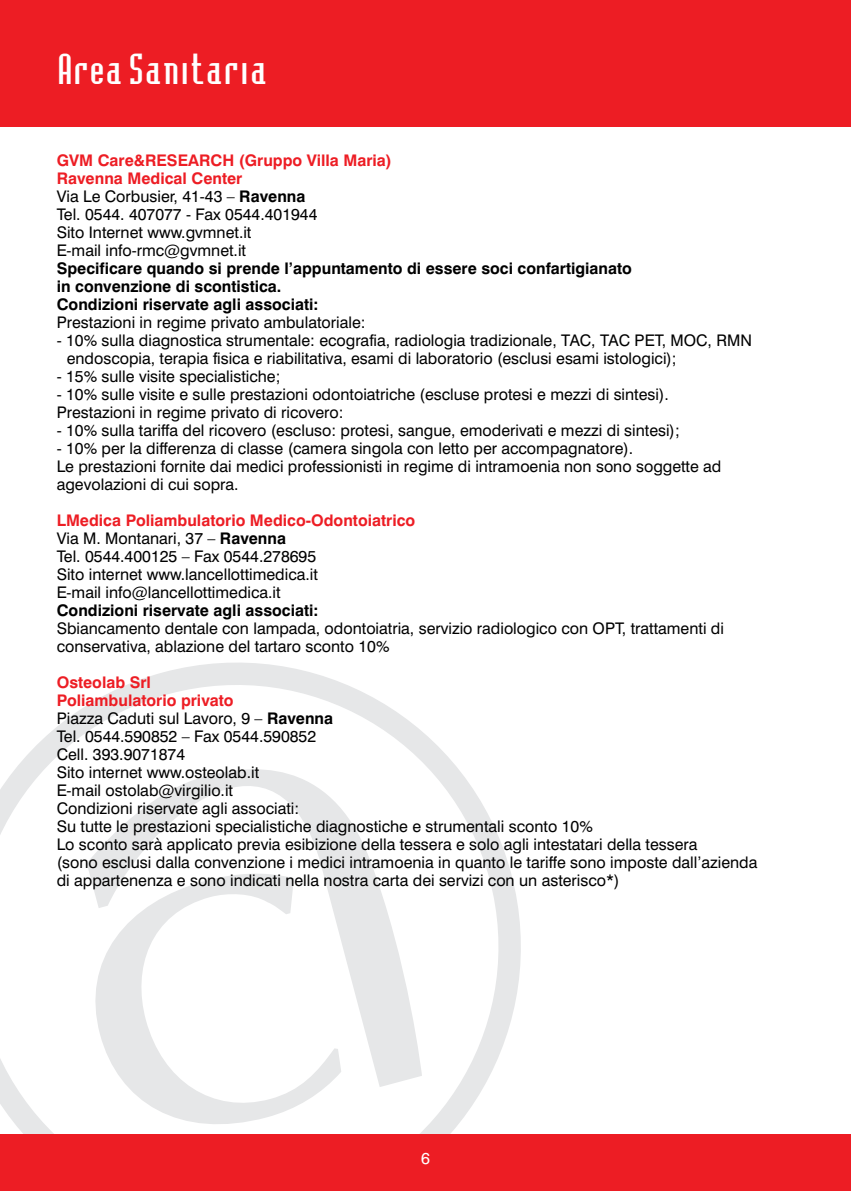
<style>
.page{position:relative;width:851px;height:1191px;background:#fff}
.page>*{position:absolute;margin:0;border:0;box-sizing:border-box;transform-origin:0 0}
.t1{font:40px "Badloc";color:#fff}
.t2{font:16px/18px "Swiss 721 BT";color:#000}
.t3{font:700 16px/18px "Swiss 721 BT";color:#000}
.t4{font:16px "Swiss 721 BT";color:#fff}
.s1{font-weight:700;color:#ed1d24}
.s2{font-weight:700}
</style>
<div class="page">
<svg style="left:0;top:662px;width:521px;height:472px"></svg>
<svg style="left:80px;top:870px;width:261px;height:264px"></svg>
<svg style="left:87px;top:710px;width:335px;height:377px"></svg>
<div style="left:0;top:0;width:850px;height:127px;background:#ed1d24"></div>
<div style="left:0;top:1134px;width:850px;height:57px;background:#ed1d24"></div>
<hr style="left:850px;top:0;width:1px;height:127px;background:#ed1d24">
<hr style="left:850px;top:1134px;width:1px;height:57px;background:#ed1d24">
<h1 class="t1" style="left:57px;top:47px;width:212px">Area Sanitaria</h1>
<p class="t2" style="left:57px;top:151px;width:336px"><span class="s1">GVM Care&amp;RESEARCH (Gruppo Villa Maria)<br>Ravenna Medical Center<br></span>Via Le Corbusier, 41-43 – <span class="s2">Ravenna<br></span>Tel. 0544. 407077 - Fax 0544.401944<br>Sito Internet www.gvmnet.it<br>E-mail info-rmc@gvmnet.it</p>
<p class="t3" style="left:57px;top:259px;width:576px">Specificare quando si prende l’appuntamento di essere soci confartigianato in convenzione di scontistica.<br>Condizioni riservate agli associati:</p>
<p class="t2" style="left:57px;top:313px;width:310px">Prestazioni in regime privato ambulatoriale:</p>
<p class="t2" style="left:67px;top:331px;width:686px;text-indent:-10px">- 10% sulla diagnostica strumentale: ecografia, radiologia tradizionale, TAC, TAC PET, MOC, RMN endoscopia, terapia fisica e riabilitativa, esami di laboratorio (esclusi esami istologici);</p>
<p class="t2" style="left:57px;top:367px;width:225px">- 15% sulle visite specialistiche;</p>
<p class="t2" style="left:57px;top:385px;width:613px">- 10% sulle visite e sulle prestazioni odontoiatriche (escluse protesi e mezzi di sintesi).<br>Prestazioni in regime privato di ricovero:</p>
<p class="t2" style="left:57px;top:421px;width:624px">- 10% sulla tariffa del ricovero (escluso: protesi, sangue, emoderivati e mezzi di sintesi);</p>
<p class="t2" style="left:57px;top:439px;width:666px">- 10% per la differenza di classe (camera singola con letto per accompagnatore).<br>Le prestazioni fornite dai medici professionisti in regime di intramoenia non sono soggette ad agevolazioni di cui sopra.</p>
<p class="t2" style="left:57px;top:511px;width:360px"><span class="s1">LMedica Poliambulatorio Medico-Odontoiatrico </span>Via M. Montanari, 37 – <span class="s2">Ravenna<br></span>Tel. 0544.400125 – Fax 0544.278695<br>Sito internet www.lancellottimedica.it<br>E-mail info@lancellottimedica.it</p>
<p class="t3" style="left:57px;top:601px;width:263px">Condizioni riservate agli associati:</p>
<p class="t2" style="left:57px;top:619px;width:668px">Sbiancamento dentale con lampada, odontoiatria, servizio radiologico con OPT, trattamenti di conservativa, ablazione del tartaro sconto 10%</p>
<p class="t2" style="left:57px;top:673px;width:702px"><span class="s1">Osteolab Srl<br>Poliambulatorio privato<br></span>Piazza Caduti sul Lavoro, 9 – <span class="s2">Ravenna<br></span>Tel. 0544.590852 – Fax 0544.590852<br>Cell. 393.9071874<br>Sito internet www.osteolab.it<br>E-mail ostolab@virgilio.it<br>Condizioni riservate agli associati:<br>Su tutte le prestazioni specialistiche diagnostiche e strumentali sconto 10%<br>Lo sconto sarà applicato previa esibizione della tessera e solo agli intestatari della tessera<br>(sono esclusi dalla convenzione i medici intramoenia in quanto le tariffe sono imposte dall’azienda di appartenenza e sono indicati nella nostra carta dei servizi con un asterisco*)</p>
<p class="t4" style="left:421px;top:1148px;width:10px">6</p>
</div>
